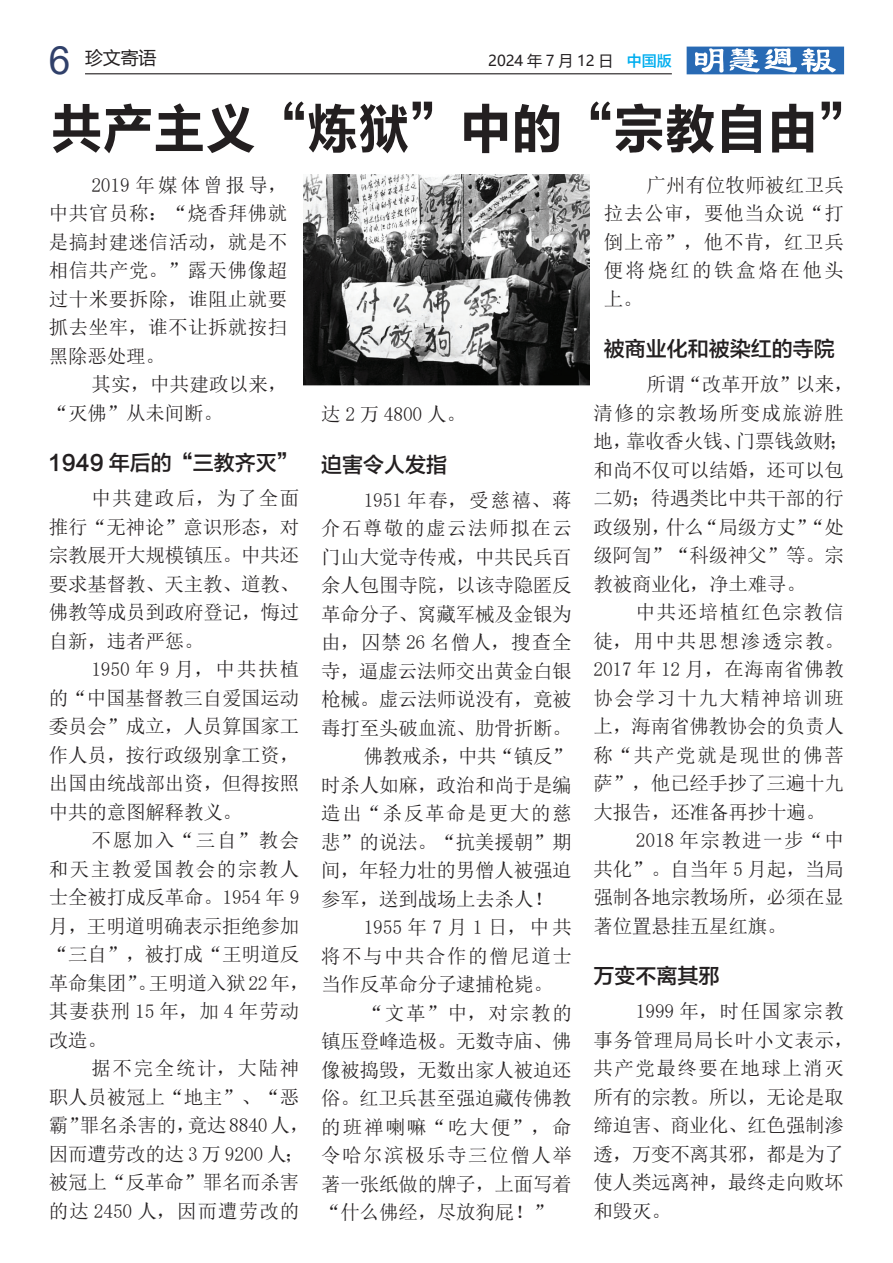
<style>
.page{position:relative;width:893px;height:1263px;background:#fff}
.page>*{position:absolute;margin:0;border:0;box-sizing:border-box;transform-origin:0 0}
.t1{font:54px "FZLTCHK GBK1 0";color:#231f20;scale:.95 1}
.t2{font:39px "Arial";color:#30406a}
.t3{font:21px "FZLTZHK GBK1 0";color:#231f20}
.t4{font:19.5px/28.5px "N Sim Sun";letter-spacing:-.01em;color:#231f20;text-align:justify}
.t5{font:19.5px "N Sim Sun";letter-spacing:.08em;color:#231f20}
.t6{font:19.5px "N Sim Sun";letter-spacing:.075em;color:#231f20}
.t7{font:19.5px "N Sim Sun";letter-spacing:.085em;color:#231f20}
.t8{font:19.5px/28.5px "N Sim Sun";letter-spacing:.01em;color:#231f20}
.t9{font:19.5px "N Sim Sun";letter-spacing:.025em;color:#231f20}
.t10{font:19.5px "N Sim Sun";letter-spacing:.055em;color:#231f20}
.t11{font:19.5px "N Sim Sun";letter-spacing:.04em;color:#231f20}
.t12{font:19.5px "N Sim Sun";letter-spacing:.105em;color:#231f20}
.t13{font:19.5px "N Sim Sun";letter-spacing:.095em;color:#231f20}
.t14{font:18px "Microsoft Ya Hei";color:#231f20}
.t15{font:15px "Microsoft Ya Hei";color:#231f20}
.s1{font-family:"FZLTZHK GBK1 0";color:#00aeef}
</style>
<div class="page">
<hr style="left:85px;top:73px;width:587px;height:1px;background:#231f20">
<svg style="left:687px;top:47px;width:157px;height:27px"></svg>
<img style="left:304px;top:175px;width:285px;height:211px">
<h2 class="t2" style="left:49px;top:34px;width:23px">6</h2>
<p class="t15" style="left:488px;top:50px;width:185px">2024 年 7 月 12 日 <span class="s1">中国版</span></p>
<h1 class="t1" style="left:51px;top:99px;width:863px">共产主义“炼狱”中的“宗教自由”</h1>
<p class="t14" style="left:85px;top:46px;width:73px">珍文寄语</p>
<p class="t4" style="left:49px;top:170px;width:240px;text-indent:43px">2019 年媒体曾报导，中共官员称：“烧香拜佛就是搞封建迷信活动，就是不相信共产党。”露天佛像超过十米要拆除，谁阻止就要抓去坐牢，谁不让拆就按扫黑除恶处理。</p>
<p class="t8" style="left:49px;top:370px;width:240px;text-indent:43px">其实，中共建政以来，“灭佛”从未间断。</p>
<p class="t3" style="left:49px;top:452px;width:251px">1949 年后的“三教齐灭”</p>
<p class="t4" style="left:49px;top:484px;width:252px;text-indent:43px">中共建政后，为了全面推行“无神论”意识形态，对宗教展开大规模镇压。中共还要求基督教、天主教、道教、佛教等成员到政府登记，悔过自新，违者严惩。</p>
<p class="t4" style="left:49px;top:655px;width:252px;text-indent:43px">1950 年 9 月，中共扶植的“中国基督教三自爱国运动委员会”成立，人员算国家工作人员，按行政级别拿工资，出国由统战部出资，但得按照中共的意图解释教义。</p>
<p class="t4" style="left:49px;top:826px;width:262px;text-align:left;text-indent:43px">不愿加入“三自”教会和天主教爱国教会的宗教人士全被打成反革命。1954 年 9月，王明道明确表示拒绝参加“三自”，被打成“王明道反革命集团”。王明道入狱 22年，其妻获刑 15 年，加 4 年劳动改造。</p>
<p class="t4" style="left:49px;top:1054px;width:262px;text-align:left;text-indent:43px">据不完全统计，大陆神职人员被冠上“地主”、“恶霸”罪名杀害的，竟达 8840人，因而遭劳改的达 3 万 9200 人；被冠上“反革命”罪名而杀害的达 2450 人，因而遭劳改的</p>
<p class="t4" style="left:321px;top:400px;width:146px">达 2 万 4800 人。</p>
<p class="t3" style="left:321px;top:453px;width:128px">迫害令人发指</p>
<p class="t11" style="left:364px;top:490px;width:210px">1951 年春，受慈禧、蒋</p>
<p class="t5" style="left:321px;top:518px;width:252px">介石尊敬的虚云法师拟在云</p>
<p class="t4" style="left:321px;top:542px;width:252px">门山大觉寺传戒，中共民兵百</p>
<p class="t4" style="left:321px;top:571px;width:252px">余人包围寺院，以该寺隐匿反</p>
<p class="t4" style="left:321px;top:599px;width:252px">革命分子、窝藏军械及金银为</p>
<p class="t10" style="left:321px;top:632px;width:252px">由，囚禁 26 名僧人，搜查全</p>
<p class="t4" style="left:321px;top:656px;width:252px">寺，逼虚云法师交出黄金白银</p>
<p class="t4" style="left:321px;top:685px;width:252px">枪械。虚云法师说没有，竟被</p>
<p class="t4" style="left:321px;top:713px;width:252px">毒打至头破血流、肋骨折断。</p>
<p class="t4" style="left:364px;top:742px;width:210px">佛教戒杀，中共“镇反”</p>
<p class="t4" style="left:321px;top:770px;width:252px">时杀人如麻，政治和尚于是编</p>
<p class="t7" style="left:321px;top:803px;width:252px">造出“杀反革命是更大的慈</p>
<p class="t4" style="left:321px;top:827px;width:252px">悲”的说法。“抗美援朝”期</p>
<p class="t4" style="left:321px;top:856px;width:252px">间，年轻力壮的男僧人被强迫</p>
<p class="t4" style="left:321px;top:884px;width:233px">参军，送到战场上去杀人！</p>
<p class="t4" style="left:364px;top:913px;width:210px">1955 年 7 月 1 日，中共</p>
<p class="t5" style="left:321px;top:946px;width:252px">将不与中共合作的僧尼道士</p>
<p class="t4" style="left:321px;top:970px;width:233px">当作反革命分子逮捕枪毙。</p>
<p class="t4" style="left:364px;top:998px;width:210px">“文革”中，对宗教的</p>
<p class="t4" style="left:321px;top:1027px;width:252px">镇压登峰造极。无数寺庙、佛</p>
<p class="t4" style="left:321px;top:1056px;width:252px">像被捣毁，无数出家人被迫还</p>
<p class="t4" style="left:321px;top:1084px;width:252px">俗。红卫兵甚至强迫藏传佛教</p>
<p class="t12" style="left:321px;top:1117px;width:252px">的班禅喇嘛“吃大便”，命</p>
<p class="t5" style="left:321px;top:1146px;width:252px">令哈尔滨极乐寺三位僧人举</p>
<p class="t4" style="left:321px;top:1170px;width:252px">著一张纸做的牌子，上面写着</p>
<p class="t4" style="left:321px;top:1198px;width:233px">“什么佛经，尽放狗屁！”</p>
<p class="t4" style="left:604px;top:171px;width:242px;text-indent:43px">广州有位牧师被红卫兵拉去公审，要他当众说“打倒上帝”，他不肯，红卫兵便将烧红的铁盒烙在他头上。</p>
<p class="t3" style="left:604px;top:338px;width:233px">被商业化和被染红的寺院</p>
<p class="t4" style="left:593px;top:370px;width:262px;text-align:left;text-indent:53px">所谓“改革开放”以来，清修的宗教场所变成旅游胜地，靠收香火钱、门票钱敛财；和尚不仅可以结婚，还可以包二奶；待遇类比中共干部的行政级别，什么“局级方丈”“处级阿訇”“科级神父”等。宗教被商业化，净土难寻。</p>
<p class="t6" style="left:636px;top:602px;width:209px">中共还培植红色宗教信</p>
<p class="t13" style="left:593px;top:631px;width:252px">徒，用中共思想渗透宗教。</p>
<p class="t9" style="left:593px;top:659px;width:252px">2017 年 12 月，在海南省佛教</p>
<p class="t6" style="left:593px;top:688px;width:252px">协会学习十九大精神培训班</p>
<p class="t4" style="left:593px;top:712px;width:252px">上，海南省佛教协会的负责人</p>
<p class="t7" style="left:593px;top:745px;width:252px">称“共产党就是现世的佛菩</p>
<p class="t4" style="left:593px;top:769px;width:252px">萨”，他已经手抄了三遍十九</p>
<p class="t4" style="left:593px;top:797px;width:233px">大报告，还准备再抄十遍。</p>
<p class="t6" style="left:636px;top:830px;width:209px">2018 年宗教进一步“中</p>
<p class="t4" style="left:593px;top:854px;width:252px">共化”。自当年 5 月起，当局</p>
<p class="t4" style="left:593px;top:883px;width:252px">强制各地宗教场所，必须在显</p>
<p class="t4" style="left:593px;top:911px;width:195px">著位置悬挂五星红旗。</p>
<p class="t3" style="left:593px;top:965px;width:127px">万变不离其邪</p>
<p class="t4" style="left:593px;top:997px;width:262px;text-align:left;text-indent:43px">1999 年，时任国家宗教事务管理局局长叶小文表示，共产党最终要在地球上消灭所有的宗教。所以，无论是取缔迫害、商业化、红色强制渗透，万变不离其邪，都是为了使人类远离神，最终走向败坏和毁灭。</p>
</div>
